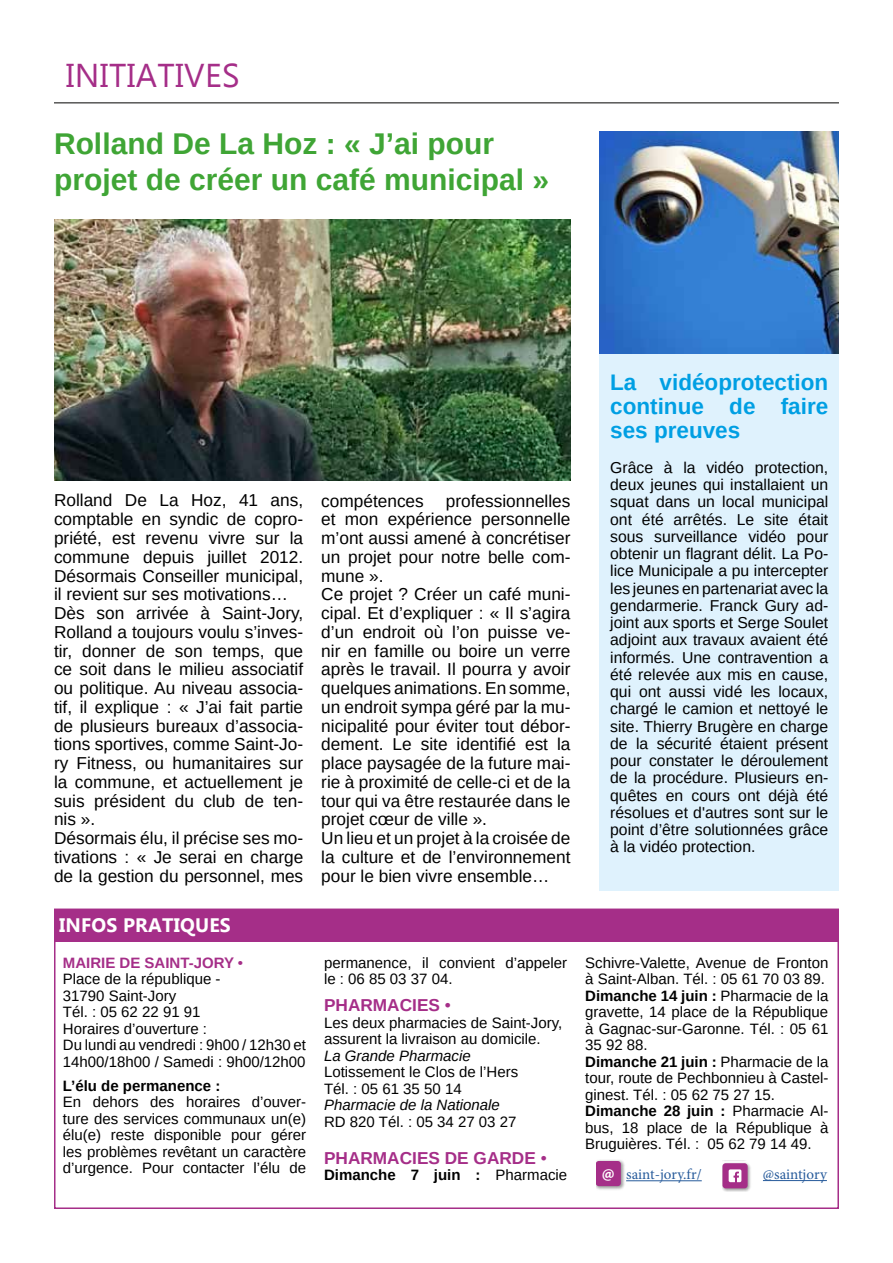
<style>
.page{position:relative;width:893px;height:1263px;background:#fff}
.page>*{position:absolute;margin:0;border:0;box-sizing:border-box;transform-origin:0 0}
.t1{font:33px "Gadugi";letter-spacing:.01em;color:#a52e88}
.t2{font:700 30px/36px "Arimo";color:#3fa535}
.t3{font:700 22.5px/24px "Arimo";color:#009fe3;text-align:justify}
.t4{font:700 19.5px "Gadugi";letter-spacing:.01em;color:#fff}
.t5{font:17.25px/18.8px "Arimo";color:#000}
.t6{font:700 17.25px "Arimo";color:#a52e88}
.t7{font:700 16.65px "Myriad Pro";color:#fff}
.t8{font:15.75px/17.2px "Arimo";color:#000;text-align:justify}
.t9{font:15px/16.5px "Arimo";color:#000}
.t10{font:700 15px "Arimo";color:#000}
.t11{font:italic 15px "Arimo";color:#000}
.t12{font:15px "Minion Pro";color:#275b9b}
.s1{font-weight:700;color:#a52e88}
.s2{color:#a52e88}
.s3{font-weight:400}
.s4{font-weight:700}
</style>
<div class="page">
<div style="left:600px;top:273px;width:239px;height:618px;background:#dff2fd"></div>
<hr style="left:54px;top:102px;width:785px;height:2px;background:#575756">
<img style="left:55px;top:219px;width:515px;height:261px">
<div style="left:54px;top:908px;width:785px;height:301px;border:2px solid #a52e88"></div>
<div style="left:54px;top:909px;width:785px;height:32px;background:#a52e88"></div>
<img style="left:722px;top:1163px;width:29px;height:28px">
<div style="left:722px;top:1163px;width:26px;height:25px;background:#a52e88;border-radius:3px"></div>
<svg style="left:729px;top:1169px;width:12px;height:13px"></svg>
<img style="left:596px;top:1160px;width:29px;height:30px">
<div style="left:596px;top:1161px;width:25px;height:25px;background:#a52e88;border-radius:3px"></div>
<hr style="left:763px;top:1180px;width:64px;height:1px;background:#275b9b">
<hr style="left:626px;top:1180px;width:76px;height:1px;background:#275b9b">
<img style="left:600px;top:131px;width:239px;height:222px">
<h1 class="t1" style="left:66px;top:55px;width:175px">INITIATIVES</h1>
<h2 class="t2" style="left:54px;top:126px;width:497px">Rolland De La Hoz : « J’ai pour projet de créer un café municipal »</h2>
<p class="t5" style="left:54px;top:491px;width:251px">Rolland De La Hoz, 41 ans, comptable en syndic de copro&shy;priété, est revenu vivre sur la commune depuis juillet 2012.<br>Désormais Conseiller municipal, il revient sur ses motivations…<br>Dès son arrivée à Saint-Jory,<br>Rolland a toujours voulu s’inves&shy;tir, donner de son temps, que ce soit dans le milieu associatif ou politique. Au niveau associa&shy;tif, il explique : « J’ai fait partie de plusieurs bureaux d’associa&shy;tions sportives, comme Saint-Jo&shy;ry Fitness, ou humanitaires sur la commune, et actuellement je suis président du club de ten&shy;nis ».<br>Désormais élu, il précise ses mo&shy;tivations : « Je serai en charge de la gestion du personnel, mes</p>
<p class="t5" style="left:321px;top:491px;width:104px">compétences</p>
<p class="t5" style="left:321px;top:491px;width:251px;text-indent:125px">professionnelles et mon expérience personnelle m’ont aussi amené à concrétiser un projet pour notre belle com&shy;mune ».<br>Ce projet ? Créer un café muni&shy;cipal. Et d’expliquer : « Il s’agira d’un endroit où l’on puisse ve&shy;nir en famille ou boire un verre après le travail. Il pourra y avoir quelques animations. En somme, un endroit sympa géré par la mu&shy;nicipalité pour éviter tout débor&shy;dement. Le site identifié est la place paysagée de la future mai&shy;rie à proximité de celle-ci et de la tour qui va être restaurée dans le projet cœur de ville ».<br>Un lieu et un projet à la croisée de la culture et de l’environnement pour le bien vivre ensemble…</p>
<p class="t4" style="left:59px;top:913px;width:173px">INFOS PRATIQUES</p>
<p class="t9" style="left:63px;top:954px;width:245px"><span class="s1">MAIRIE DE SAINT-JORY</span> <span class="s2">•<br></span>Place de la république -<br>31790 Saint-Jory<br>Tél. : 05 62 22 91 91<br>Horaires d’ouverture :<br>Du lundi au vendredi : 9h00 / 12h30 et<br>14h00/18h00 / Samedi : 9h00/12h00</p>
<p class="t10" style="left:63px;top:1075px;width:159px">L’élu de permanence :</p>
<p class="t9" style="left:63px;top:1094px;width:245px;text-align:justify">En dehors des horaires d’ouver&shy;ture des services communaux un(e) élu(e) reste disponible pour gérer les problèmes revêtant un caractère d’urgence. Pour contacter l’élu de</p>
<p class="t9" style="left:324px;top:954px;width:245px">permanence, il convient d’appeler le : 06 85 03 37 04.</p>
<p class="t6" style="left:324px;top:993px;width:128px">PHARMACIES <span class="s3">•</span></p>
<p class="t9" style="left:324px;top:1014px;width:240px">Les deux pharmacies de Saint-Jory, assurent la livraison au domicile.</p>
<p class="t11" style="left:324px;top:1045px;width:148px">La Grande Pharmacie</p>
<p class="t9" style="left:324px;top:1064px;width:196px">Lotissement le Clos de l’Hers<br>Tél. : 05 61 35 50 14</p>
<p class="t11" style="left:324px;top:1095px;width:177px">Pharmacie de la Nationale</p>
<p class="t9" style="left:324px;top:1113px;width:194px">RD 820 Tél. : 05 34 27 03 27</p>
<p class="t6" style="left:324px;top:1146px;width:224px">PHARMACIES DE GARDE <span class="s3">•</span></p>
<p class="t10" style="left:324px;top:1164px;width:245px">Dimanche 7 juin : <span class="s3">Pharmacie</span></p>
<h3 class="t3" style="left:610px;top:370px;width:220px">La vidéoprotection continue de faire ses preuves</h3>
<p class="t8" style="left:610px;top:459px;width:220px">Grâce à la vidéo protection, deux jeunes qui installaient un squat dans un local municipal ont été arrêtés. Le site était sous surveillance vidéo pour obtenir un flagrant délit. La Po&shy;lice Municipale a pu intercepter les jeunes en partenariat avec la gendarmerie. Franck Gury ad&shy;joint aux sports et Serge Soulet adjoint aux travaux avaient été informés. Une contravention a été relevée aux mis en cause, qui ont aussi vidé les locaux, chargé le camion et nettoyé le site. Thierry Brugère en charge de la sécurité étaient présent pour constater le déroulement de la procédure. Plusieurs en&shy;quêtes en cours ont déjà été résolues et d'autres sont sur le point d’être solutionnées grâce à la vidéo protection.</p>
<p class="t9" style="left:585px;top:954px;width:245px">Schivre-Valette, Avenue de Fronton à Saint-Alban. Tél. : 05 61 70 03 89.<br><span class="s4">Dimanche 14 juin :</span> Pharmacie de la gravette, 14 place de la République à Gagnac-sur-Garonne. Tél. : 05 61<br>35 92 88.<br><span class="s4">Dimanche 21 juin :</span> Pharmacie de la tour, route de Pechbonnieu à Castel&shy;ginest. Tél. : 05 62 75 27 15.<br><span class="s4">Dimanche 28 juin :</span> Pharmacie Al&shy;bus, 18 place de la République à<br>Bruguières. Tél. : 05 62 79 14 49.</p>
<p class="t7" style="left:684px;top:1166px;width:14px">@</p>
<p class="t7" style="left:602px;top:1162px;width:14px">@</p>
<p class="t12" style="left:626px;top:1164px;width:77px">saint-jory.fr/</p>
<p class="t12" style="left:763px;top:1164px;width:65px">@saintjory</p>
</div>
